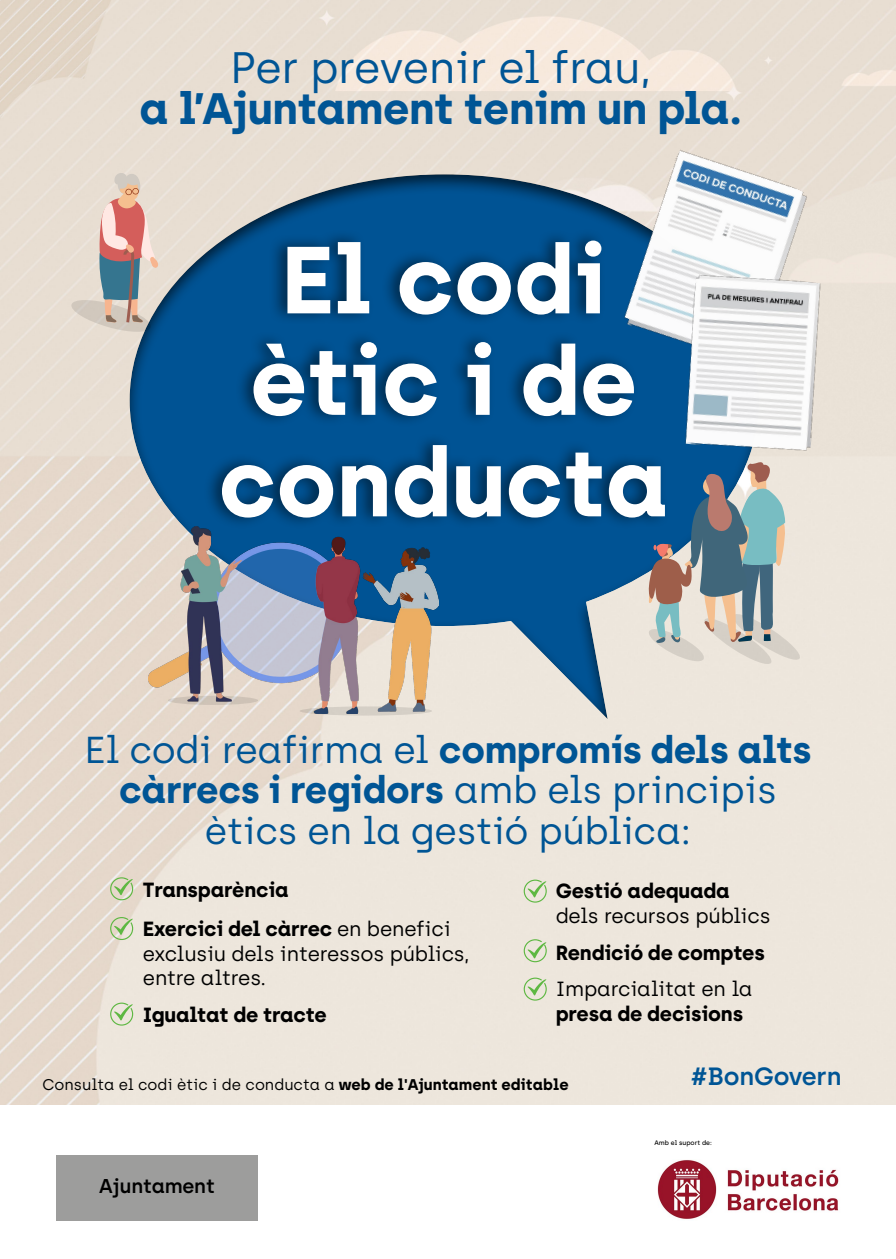
<style>
.page{position:relative;width:896px;height:1259px;background:#fff}
.page>*{position:absolute;margin:0;border:0;box-sizing:border-box;transform-origin:0 0}
.t1{font:700 95px/101.5px "Archia";color:#fff;text-align:center}
.t2{font:700 44px "Archia";letter-spacing:-.01em;color:#005595}
.t3{font:44px "Archia";letter-spacing:-.01em;color:#005595}
.t4{font:37.5px/40.5px "Archia";letter-spacing:-.01em;color:#005595;text-align:center}
.t5{font:600 25px "Archia";letter-spacing:-.01em;color:#005595}
.t6{font:20.5px/24.6px "Archia";letter-spacing:-.01em;color:#000}
.t7{font:700 20.5px "Archia";letter-spacing:-.01em;color:#000}
.t8{font:600 20px "Archia";letter-spacing:-.01em;color:#000}
.t9{font:15.5px "Archia";color:#000}
.t10{font:500 6.5px "Archia";color:#000}
.s1{font-weight:700}
</style>
<div class="page">
<img style="left:0;top:0;width:895px;height:1105px">
<svg style="left:523px;top:939px;width:23px;height:23px"></svg>
<svg style="left:523px;top:879px;width:23px;height:23px"></svg>
<svg style="left:523px;top:977px;width:23px;height:23px"></svg>
<svg style="left:110px;top:877px;width:23px;height:23px"></svg>
<svg style="left:110px;top:1002px;width:23px;height:23px"></svg>
<svg style="left:110px;top:917px;width:23px;height:23px"></svg>
<img style="left:657px;top:1160px;width:182px;height:59px">
<div style="left:57px;top:1155px;width:201px;height:65px;background:#9d9d9c"></div>
<div style="left:125px;top:171px;width:638px;height:548px;background:#000;opacity:.66"></div>
<div style="left:202px;top:229px;width:468px;height:301px;background:#000;opacity:.5"></div>
<svg style="left:70px;top:172px;width:88px;height:161px;background:#cebcb5"></svg>
<svg style="left:299px;top:706px;width:133px;height:9px"></svg>
<svg style="left:646px;top:462px;width:156px;height:205px;background:#93a2a9"></svg>
<img style="left:598px;top:133px;width:233px;height:249px">
<img style="left:675px;top:268px;width:155px;height:191px">
<img style="left:148px;top:526px;width:290px;height:187px">
<h2 class="t3" style="left:230px;top:42px;width:423px">Per prevenir el frau,</h2>
<h2 class="t2" style="left:139px;top:81px;width:604px">a l’Ajuntament tenim un pla.</h2>
<h1 class="t1" style="left:219px;top:227px;width:451px">El codi ètic i de conducta</h1>
<h3 class="t4" style="left:84px;top:729px;width:728px">El codi reafirma el <span class="s1">compromís dels alts càrrecs i regidors</span> amb els principis ètics en la gestió pública:</h3>
<p class="t7" style="left:143px;top:877px;width:147px">Transparència</p>
<p class="t6" style="left:143px;top:916px;width:328px"><span class="s1">Exercici del càrrec</span> en benefici exclusiu dels interessos públics, entre altres.</p>
<p class="t7" style="left:143px;top:1002px;width:185px">Igualtat de tracte</p>
<p class="t7" style="left:555px;top:878px;width:176px">Gestió adequada</p>
<p class="t6" style="left:555px;top:903px;width:216px">dels recursos públics</p>
<p class="t7" style="left:555px;top:940px;width:211px">Rendició de comptes</p>
<p class="t6" style="left:555px;top:977px;width:198px">Imparcialitat en la</p>
<p class="t7" style="left:555px;top:1001px;width:189px">presa de decisions</p>
<p class="t9" style="left:43px;top:1075px;width:527px">Consulta el codi ètic i de conducta a <span class="s1">web de l'Ajuntament editable</span></p>
<p class="t5" style="left:690px;top:1061px;width:153px">#BonGovern</p>
<p class="t8" style="left:99px;top:1173px;width:117px">Ajuntament</p>
<p class="t10" style="left:654px;top:1139px;width:59px">Amb el suport de:</p>
</div>
